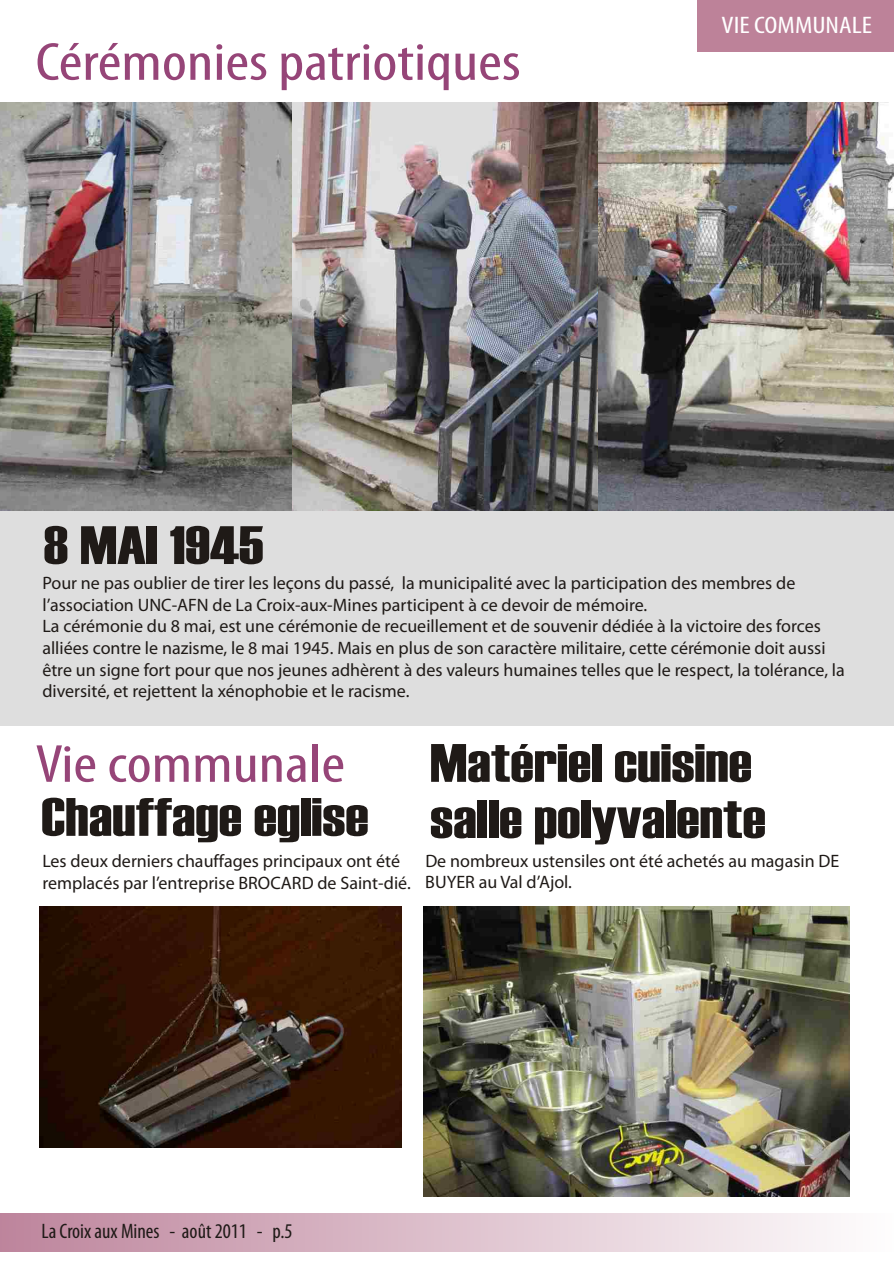
<style>
.page{position:relative;width:894px;height:1263px;background:#fff}
.page>*{position:absolute;margin:0;border:0;box-sizing:border-box;transform-origin:0 0}
.t1{font:54px/56.1px "Haettenschweiler";color:#1f1a17;scale:1.21 1}
.t2{font:condensed 54px "Myriad Pro";color:#964578;scale:1.21 1}
.t3{font:condensed 24px "Myriad Pro";color:#fff;scale:1.21 1}
.t4{font:condensed 21px "Myriad Pro";color:#1f1a17}
.t5{font:18px/21.6px "Myriad Pro";color:#1f1a17}
</style>
<div class="page">
<div style="left:0;top:422px;width:894px;height:304px;background:#dedede"></div>
<img style="left:291px;top:102px;width:308px;height:409px">
<div style="left:697px;top:0;width:197px;height:52px;background:#bd8299"></div>
<div style="left:0;top:1214px;width:894px;height:38px;background:linear-gradient(to right,#bd849c,#fefdfe)"></div>
<img style="left:0;top:102px;width:291px;height:409px">
<img style="left:599px;top:102px;width:295px;height:409px">
<img style="left:40px;top:906px;width:361px;height:242px">
<img style="left:424px;top:906px;width:425px;height:290px">
<h1 class="t2" style="left:35px;top:39px;width:403px">Cérémonies patriotiques</h1>
<h1 class="t1" style="left:44px;top:520px;width:183px">8 MAI 1945</h1>
<h2 class="t3" style="left:721px;top:15px;width:126px">VIE COMMUNALE</h2>
<p class="t5" style="left:42px;top:574px;width:804px">Pour ne pas oublier de tirer les leçons du passé, la municipalité avec la participation des membres de l’association UNC-AFN de La Croix-aux-Mines participent à ce devoir de mémoire.<br>La cérémonie du 8 mai, est une cérémonie de recueillement et de souvenir dédiée à la victoire des forces alliées contre le nazisme, le 8 mai 1945. Mais en plus de son caractère militaire, cette cérémonie doit aussi être un signe fort pour que nos jeunes adhèrent à des valeurs humaines telles que le respect, la tolérance, la diversité, et rejettent la xénophobie et le racisme.</p>
<h1 class="t2" style="left:35px;top:741px;width:257px">Vie communale</h1>
<h1 class="t1" style="left:41px;top:792px;width:272px">Chauffage eglise</h1>
<p class="t5" style="left:42px;top:852px;width:370px">Les deux derniers chauffages principaux ont été remplacés par l’entreprise BROCARD de Saint-dié.</p>
<h1 class="t1" style="left:430px;top:738px;width:279px">Matériel cuisine salle polyvalente</h1>
<p class="t5" style="left:425px;top:851px;width:416px">De nombreux ustensiles ont été achetés au magasin DE<br>BUYER au Val d’Ajol.</p>
<p class="t4" style="left:41px;top:1222px;width:253px">La Croix aux Mines - août 2011 - p.5</p>
</div>
